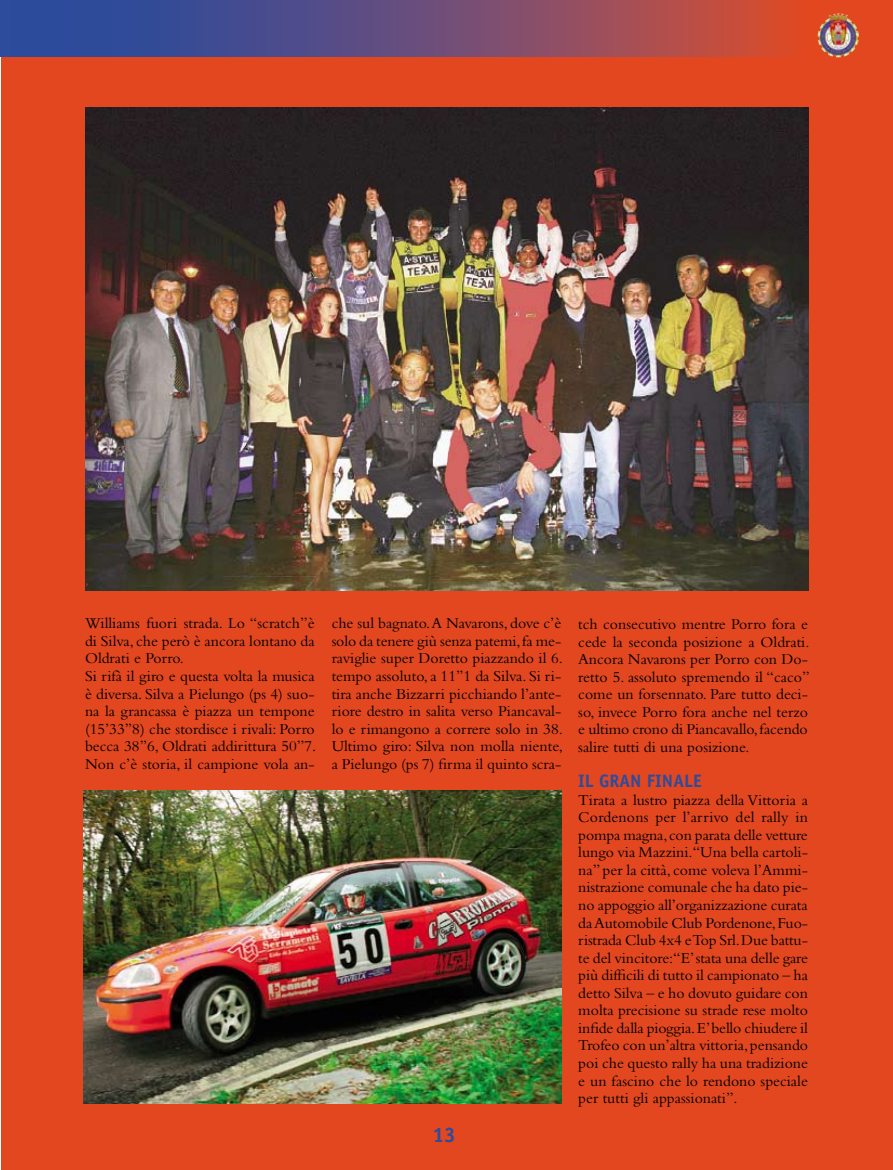
<style>
.page{position:relative;width:893px;height:1170px;background:#fff}
.page>*{position:absolute;margin:0;border:0;box-sizing:border-box;transform-origin:0 0}
.t1{font:700 21px "Officina Sans";color:#2d4c9c}
.t2{font:700 18px "Officina Sans";color:#2d4c9c}
.t3{font:15.75px/17.5px "Bembo";color:#000;text-align:justify}
</style>
<div class="page">
<div style="left:1px;top:0;width:892px;height:1169px;background:#e3471f"></div>
<svg style="left:0;top:0;width:781px;height:56px;background:#6c4c76"></svg>
<img style="left:839px;top:13px;width:16px;height:12px">
<img style="left:85px;top:107px;width:723px;height:483px">
<img style="left:84px;top:790px;width:478px;height:313px">
<p class="t3" style="left:85px;top:614px;width:233px;text-align:left">Williams fuori strada. Lo “scratch”è di Silva, che però è ancora lontano da Oldrati e Porro.<br>Si rifà il giro e questa volta la musica è diversa. Silva a Pielungo (ps 4) suo&shy;na la grancassa è piazza un tempone (15’33’’8) che stordisce i rivali: Porro becca 38’’6, Oldrati addirittura 50’’7.<br>Non c’è storia, il campione vola an-</p>
<p class="t3" style="left:332px;top:614px;width:233px">che sul bagnato. A Navarons, dove c’è solo da tenere giù senza patemi, fa me&shy;raviglie super Doretto piazzando il 6. tempo assoluto, a 11’’1 da Silva. Si ri&shy;tira anche Bizzarri picchiando l’ante&shy;riore destro in salita verso Piancaval&shy;lo e rimangono a correre solo in 38.<br>Ultimo giro: Silva non molla niente, a Pielungo (ps 7) firma il quinto scra-</p>
<p class="t3" style="left:578px;top:615px;width:233px">tch consecutivo mentre Porro fora e cede la seconda posizione a Oldrati.<br>Ancora Navarons per Porro con Do&shy;retto 5. assoluto spremendo il “caco” come un forsennato. Pare tutto deci&shy;so, invece Porro fora anche nel terzo e ultimo crono di Piancavallo, facendo salire tutti di una posizione.</p>
<p class="t2" style="left:578px;top:769px;width:88px">IL GRAN FINALE</p>
<p class="t3" style="left:578px;top:790px;width:231px">Tirata a lustro piazza della Vittoria a Cordenons per l’arrivo del rally in pompa magna, con parata delle vetture lungo via Mazzini.“Una bella cartoli&shy;na” per la città, come voleva l’Ammi&shy;nistrazione comunale che ha dato pie&shy;no appoggio all’organizzazione curata da Automobile Club Pordenone, Fuo&shy;ristrada Club 4x4 e Top Srl. Due battu&shy;te del vincitore:“E’ stata una delle gare più difficili di tutto il campionato – ha detto Silva – e ho dovuto guidare con molta precisione su strade rese molto infide dalla pioggia. E’ bello chiudere il Trofeo con un’altra vittoria, pensando poi che questo rally ha una tradizione e un fascino che lo rendono speciale per tutti gli appassionati”.</p>
<h1 class="t1" style="left:433px;top:1121px;width:25px">13</h1>
</div>
